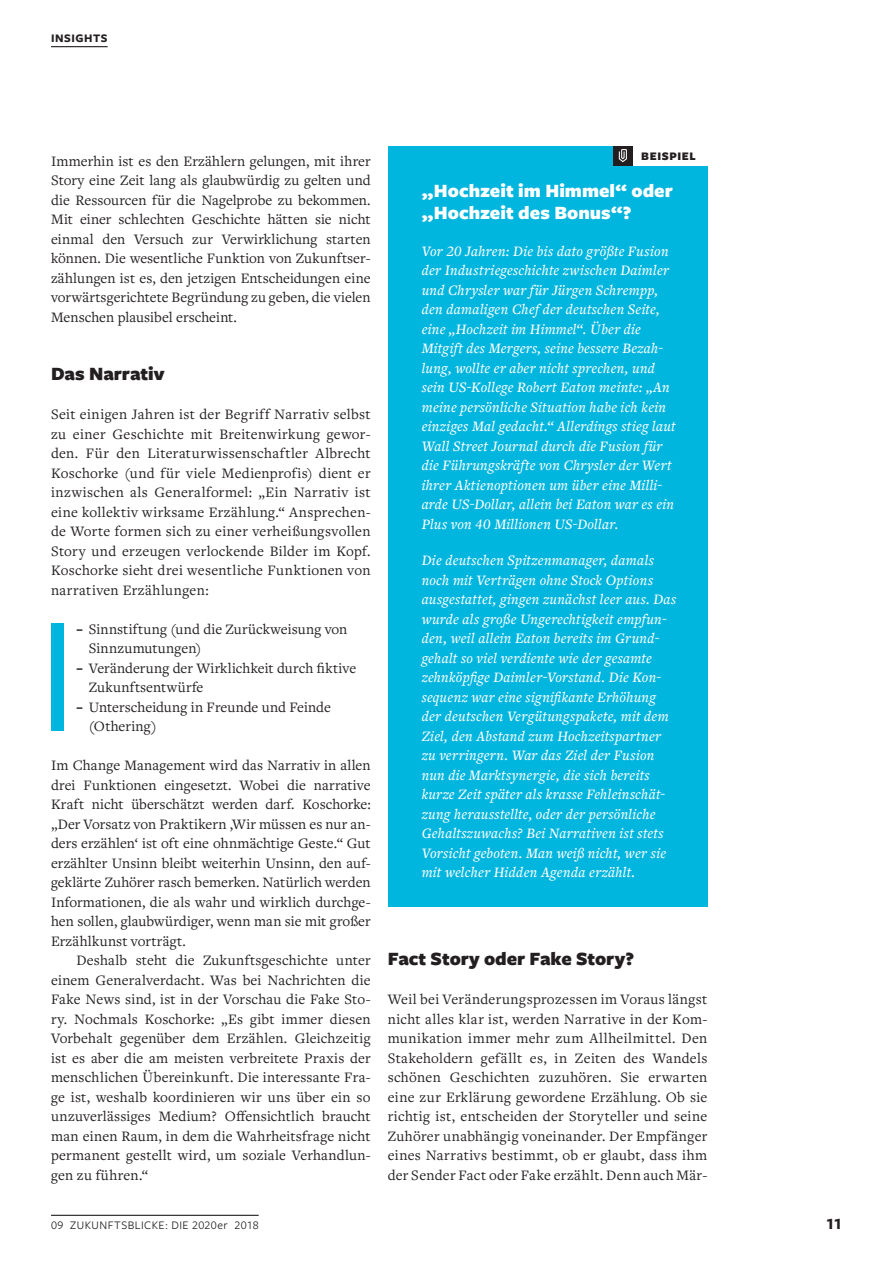
<style>
.page{position:relative;width:893px;height:1263px;background:#fff}
.page>*{position:absolute;margin:0;border:0;box-sizing:border-box;transform-origin:0 0}
.t1{font:900 19.5px/21.8px "Freight Sans Pro";color:#fff}
.t2{font:900 19.5px "Freight Sans Pro";letter-spacing:-.005em;color:#231f20}
.t3{font:700 16.5px "Freight Sans Pro";color:#231f20}
.t4{font:15px/19.5px "Freight Text Pro";letter-spacing:.015em;color:#231f20;text-align:justify}
.t5{font:italic 500 15px/19.5px "Freight Text Pro";letter-spacing:.015em;color:#fff}
.t6{font:12px "Freight Sans Pro";letter-spacing:.04em;color:#231f20}
.t7{font:900 12px "Freight Sans Pro";letter-spacing:.05em;color:#231f20}
.t8{font:700 12px "Freight Sans Pro";letter-spacing:.05em;color:#231f20}
.s1{font-family:"Freight Sans Pro";font-weight:700;font-size:12px}
</style>
<div class="page">
<div style="left:388px;top:146px;width:319px;height:761px;background:#00b5de"></div>
<div style="left:633px;top:146px;width:74px;height:19px;background:#fff"></div>
<div style="left:613px;top:146px;width:20px;height:19px;background:#231f20"></div>
<svg style="left:618px;top:149px;width:9px;height:14px"></svg>
<div style="left:51px;top:624px;width:13px;height:107px;background:#00b5de"></div>
<hr style="left:51px;top:1215px;width:208px;height:1px;background:#231f20">
<hr style="left:51px;top:46px;width:57px;height:1px;background:#231f20">
<p class="t8" style="left:51px;top:30px;width:58px">INSIGHTS</p>
<p class="t4" style="left:51px;top:152px;width:321px">Immerhin ist es den Erzählern gelungen, mit ihrer Story eine Zeit lang als glaubwürdig zu gelten und die Ressourcen für die Nagelprobe zu bekommen.<br>Mit einer schlechten Geschichte hätten sie nicht einmal den Versuch zur Verwirklichung starten können. Die wesentliche Funktion von Zukunftser&shy;zählungen ist es, den jetzigen Entscheidungen eine vorwärtsgerichtete Begründung zu geben, die vielen Menschen plausibel erscheint.</p>
<h1 class="t2" style="left:51px;top:367px;width:115px">Das Narrativ</h1>
<p class="t4" style="left:51px;top:406px;width:321px">Seit einigen Jahren ist der Begriff Narrativ selbst zu einer Geschichte mit Breitenwirkung gewor&shy;den. Für den Literaturwissenschaftler Albrecht Koschorke (und für viele Medienprofis) dient er inzwischen als Generalformel: „Ein Narrativ ist eine kollektiv wirksame Erzählung.“ Ansprechen&shy;de Worte formen sich zu einer verheißungsvollen Story und erzeugen verlockende Bilder im Kopf.<br>Koschorke sieht drei wesentliche Funktionen von narrativen Erzählungen:</p>
<p class="t4" style="left:89px;top:620px;width:260px;text-indent:-12px"><span class="s1">–</span> Sinnstiftung (und die Zurückweisung von<br>Sinnzumutungen)</p>
<p class="t4" style="left:89px;top:659px;width:269px;text-indent:-12px"><span class="s1">–</span> Veränderung der Wirklichkeit durch fiktive<br>Zukunftsentwürfe</p>
<p class="t4" style="left:89px;top:698px;width:244px;text-indent:-12px"><span class="s1">–</span> Unterscheidung in Freunde und Feinde (Othering)</p>
<p class="t4" style="left:51px;top:757px;width:321px">Im Change Management wird das Narrativ in allen drei Funktionen eingesetzt. Wobei die narrative Kraft nicht überschätzt werden darf. Koschorke: „Der Vorsatz von Praktikern ‚Wir müssen es nur an&shy;ders erzählen‘ ist oft eine ohnmächtige Geste.“ Gut erzählter Unsinn bleibt weiterhin Unsinn, den auf&shy;geklärte Zuhörer rasch bemerken. Natürlich werden Informationen, die als wahr und wirklich durchge&shy;hen sollen, glaubwürdiger, wenn man sie mit großer Erzählkunst vorträgt.</p>
<p class="t4" style="left:51px;top:952px;width:321px;text-indent:26px">Deshalb steht die Zukunftsgeschichte unter einem Generalverdacht. Was bei Nachrichten die Fake News sind, ist in der Vorschau die Fake Sto&shy;ry. Nochmals Koschorke: „Es gibt immer diesen Vorbehalt gegenüber dem Erzählen. Gleichzeitig ist es aber die am meisten verbreitete Praxis der menschlichen Übereinkunft. Die interessante Fra&shy;ge ist, weshalb koordinieren wir uns über ein so unzuverlässiges Medium? Offensichtlich braucht man einen Raum, in dem die Wahrheitsfrage nicht permanent gestellt wird, um soziale Verhandlun&shy;gen zu führen.“</p>
<p class="t7" style="left:641px;top:151px;width:56px">BEISPIEL</p>
<h1 class="t1" style="left:422px;top:182px;width:253px">„Hochzeit im Himmel“ oder „Hochzeit des Bonus“?</h1>
<p class="t5" style="left:422px;top:242px;width:255px">Vor 20 Jahren: Die bis dato größte Fusion der Industriegeschichte zwischen Daimler und Chrysler war für Jürgen Schrempp, den damaligen Chef der deutschen Seite, eine „Hochzeit im Himmel“. Über die Mitgift des Mergers, seine bessere Bezah&shy;lung, wollte er aber nicht sprechen, und sein US-Kollege Robert Eaton meinte: „An meine persönliche Situation habe ich kein einziges Mal gedacht.“ Allerdings stieg laut Wall Street Journal durch die Fusion für die Führungskräfte von Chrysler der Wert ihrer Aktienoptionen um über eine Milli&shy;arde US-Dollar, allein bei Eaton war es ein Plus von 40 Millionen US-Dollar.</p>
<p class="t5" style="left:422px;top:552px;width:256px">Die deutschen Spitzenmanager, damals noch mit Verträgen ohne Stock Options ausgestattet, gingen zunächst leer aus. Das wurde als große Ungerechtigkeit empfun&shy;den, weil allein Eaton bereits im Grund&shy;gehalt so viel verdiente wie der gesamte zehnköpfige Daimler-Vorstand. Die Kon&shy;sequenz war eine signifikante Erhöhung der deutschen Vergütungspakete, mit dem Ziel, den Abstand zum Hochzeitspartner zu verringern. War das Ziel der Fusion nun die Marktsynergie, die sich bereits kurze Zeit später als krasse Fehleinschät&shy;zung herausstellte, oder der persönliche Gehaltszuwachs? Bei Narrativen ist stets Vorsicht geboten. Man weiß nicht, wer sie mit welcher Hidden Agenda erzählt.</p>
<h1 class="t2" style="left:388px;top:952px;width:248px">Fact Story oder Fake Story?</h1>
<p class="t4" style="left:388px;top:991px;width:321px">Weil bei Veränderungsprozessen im Voraus längst nicht alles klar ist, werden Narrative in der Kom&shy;munikation immer mehr zum Allheilmittel. Den Stakeholdern gefällt es, in Zeiten des Wandels schönen Geschichten zuzuhören. Sie erwarten eine zur Erklärung gewordene Erzählung. Ob sie richtig ist, entscheiden der Storyteller und seine Zuhörer unabhängig voneinander. Der Empfänger eines Narrativs bestimmt, ob er glaubt, dass ihm der Sender Fact oder Fake erzählt. Denn auch Mär-</p>
<p class="t6" style="left:51px;top:1221px;width:209px">09 ZUKUNFTSBLICKE: DIE 2020er 2018</p>
<p class="t3" style="left:826px;top:1212px;width:17px">11</p>
</div>
